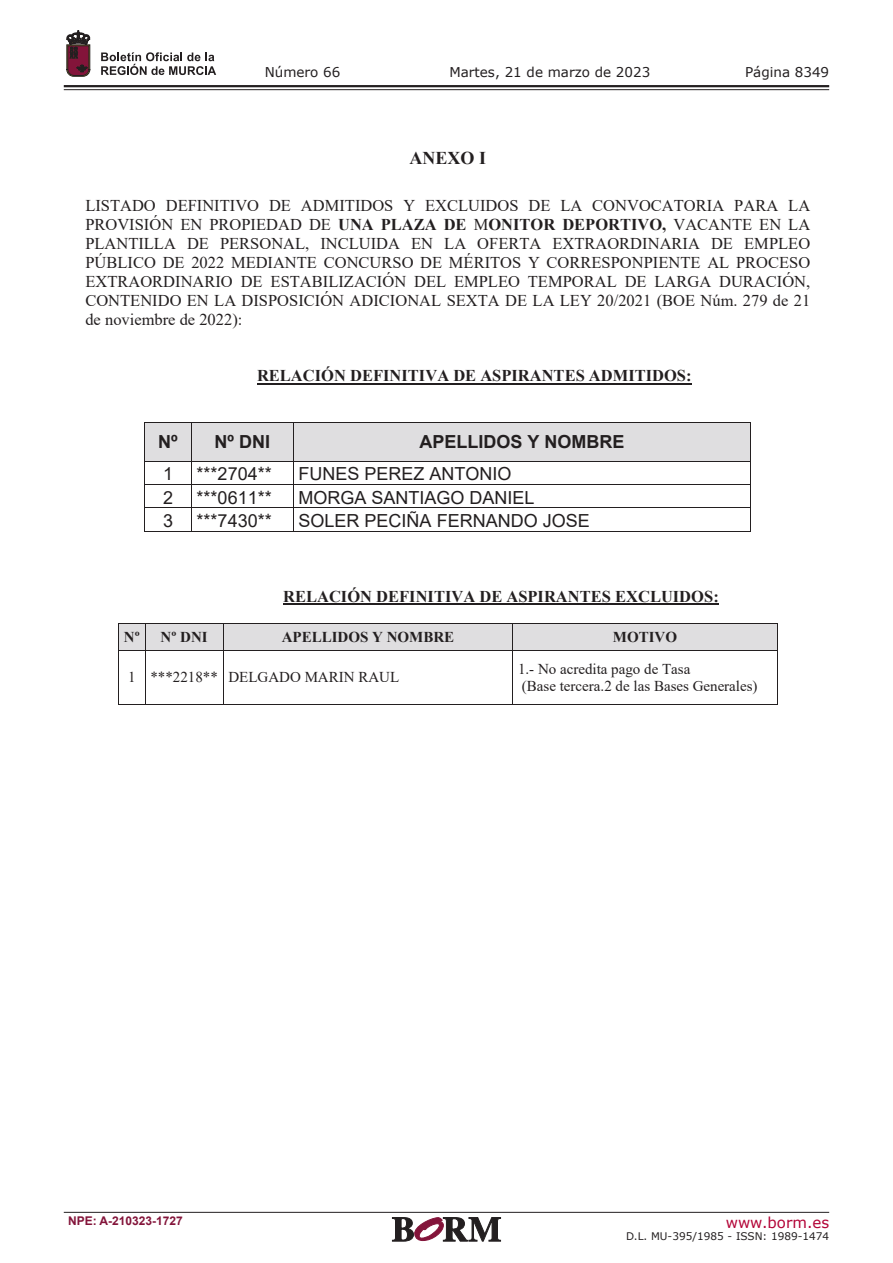
<style>
.page{position:relative;width:893px;height:1263px;background:#fff}
.page>*{position:absolute;margin:0;border:0;box-sizing:border-box;transform-origin:0 0}
.t1{font:18px "Arial";color:#231f20}
.t2{font:700 18px "Arial";color:#231f20}
.t3{font:700 18px "Times New Roman";color:#231f20}
.t4{font:16.5px/18.9px "Times New Roman";color:#231f20;text-align:justify}
.t5{font:700 16.5px "Times New Roman";color:#231f20}
.t6{font:15px/17.2px "Times New Roman";color:#231f20}
.t7{font:700 15px "Times New Roman";color:#231f20}
.t8{font:15px "Verdana";color:#b30437}
.t9{font:13.5px "Verdana";color:#231f20}
.t10{font:700 12px "Arial";color:#83143a}
.t11{font:10.5px "Verdana";color:#231f20}
.s1{font-weight:700}
</style>
<div class="page">
<hr style="left:64px;top:85px;width:765px;height:2px;background:#231f20">
<hr style="left:64px;top:89px;width:765px;height:1px;background:#231f20">
<svg style="left:101px;top:52px;width:115px;height:23px"></svg>
<svg style="left:67px;top:31px;width:23px;height:45px"></svg>
<hr style="left:64px;top:1212px;width:765px;height:1px;background:#231f20">
<svg style="left:392px;top:1217px;width:109px;height:24px"></svg>
<hr style="left:257px;top:383px;width:435px;height:1px;background:#231f20">
<div style="left:145px;top:423px;width:46px;height:38px;background:#dfdee0"></div>
<div style="left:191px;top:423px;width:102px;height:38px;background:#dfdee0"></div>
<div style="left:293px;top:423px;width:457px;height:38px;background:#dfdee0"></div>
<hr style="left:145px;top:422px;width:606px;height:1px;background:#231f20">
<hr style="left:145px;top:423px;width:1px;height:38px;background:#231f20">
<hr style="left:191px;top:423px;width:1px;height:38px;background:#231f20">
<hr style="left:293px;top:423px;width:1px;height:38px;background:#231f20">
<hr style="left:750px;top:423px;width:1px;height:38px;background:#231f20">
<hr style="left:145px;top:461px;width:606px;height:1px;background:#231f20">
<hr style="left:145px;top:484px;width:606px;height:1px;background:#231f20">
<hr style="left:145px;top:508px;width:606px;height:1px;background:#231f20">
<hr style="left:145px;top:531px;width:46px;height:1px;background:#231f20">
<svg style="left:191px;top:462px;width:1px;height:70px"></svg>
<hr style="left:192px;top:531px;width:101px;height:1px;background:#231f20">
<svg style="left:293px;top:462px;width:1px;height:70px"></svg>
<hr style="left:294px;top:531px;width:456px;height:1px;background:#231f20">
<svg style="left:750px;top:462px;width:1px;height:70px"></svg>
<hr style="left:283px;top:604px;width:436px;height:1px;background:#231f20">
<div style="left:119px;top:624px;width:26px;height:26px;background:#dfdee0"></div>
<div style="left:145px;top:624px;width:78px;height:26px;background:#dfdee0"></div>
<div style="left:224px;top:624px;width:288px;height:26px;background:#dfdee0"></div>
<div style="left:513px;top:624px;width:264px;height:26px;background:#dfdee0"></div>
<hr style="left:118px;top:623px;width:659px;height:1px;background:#231f20">
<svg style="left:118px;top:624px;width:1px;height:26px"></svg>
<svg style="left:145px;top:624px;width:1px;height:26px"></svg>
<svg style="left:223px;top:624px;width:1px;height:26px"></svg>
<svg style="left:512px;top:624px;width:1px;height:26px"></svg>
<svg style="left:777px;top:623px;width:1px;height:27px"></svg>
<hr style="left:118px;top:650px;width:659px;height:1px;background:#231f20">
<hr style="left:118px;top:651px;width:1px;height:54px;background:#231f20">
<svg style="left:119px;top:704px;width:26px;height:1px"></svg>
<hr style="left:145px;top:651px;width:1px;height:54px;background:#231f20">
<hr style="left:145px;top:704px;width:78px;height:1px;background:#231f20">
<hr style="left:223px;top:651px;width:1px;height:54px;background:#231f20">
<hr style="left:224px;top:704px;width:288px;height:1px;background:#231f20">
<hr style="left:512px;top:651px;width:1px;height:54px;background:#231f20">
<hr style="left:513px;top:704px;width:264px;height:1px;background:#231f20">
<hr style="left:777px;top:651px;width:1px;height:54px;background:#231f20">
<p class="t9" style="left:265px;top:62px;width:77px">Número 66</p>
<p class="t9" style="left:449px;top:62px;width:202px">Martes, 21 de marzo de 2023</p>
<p class="t9" style="left:745px;top:62px;width:86px">Página 8349</p>
<p class="t3" style="left:410px;top:145px;width:78px">ANEXO I</p>
<p class="t4" style="left:85px;top:196px;width:726px">LISTADO DEFINITIVO DE ADMITIDOS Y EXCLUIDOS DE LA CONVOCATORIA PARA LA PROVISIÓN EN PROPIEDAD DE <span class="s1">UNA PLAZA DE</span> M<span class="s1">ONITOR DEPORTIVO,</span> VACANTE EN LA PLANTILLA DE PERSONAL, INCLUIDA EN LA OFERTA EXTRAORDINARIA DE EMPLEO PÚBLICO DE 2022 MEDIANTE CONCURSO DE MÉRITOS Y CORRESPONPIENTE AL PROCESO EXTRAORDINARIO DE ESTABILIZACIÓN DEL EMPLEO TEMPORAL DE LARGA DURACIÓN, CONTENIDO EN LA DISPOSICIÓN ADICIONAL SEXTA DE LA LEY 20/2021 (BOE Núm. 279 de 21 de noviembre de 2022):</p>
<p class="t5" style="left:257px;top:364px;width:436px">RELACIÓN DEFINITIVA DE ASPIRANTES ADMITIDOS:</p>
<p class="t2" style="left:158px;top:429px;width:21px">Nº</p>
<p class="t2" style="left:215px;top:429px;width:57px">Nº DNI</p>
<p class="t2" style="left:420px;top:429px;width:206px">APELLIDOS Y NOMBRE</p>
<p class="t1" style="left:163px;top:462px;width:12px">1</p>
<p class="t1" style="left:197px;top:462px;width:77px">***2704**</p>
<p class="t1" style="left:299px;top:462px;width:215px">FUNES PEREZ ANTONIO</p>
<p class="t1" style="left:163px;top:485px;width:12px">2</p>
<p class="t1" style="left:197px;top:485px;width:77px">***0611**</p>
<p class="t1" style="left:299px;top:485px;width:237px">MORGA SANTIAGO DANIEL</p>
<p class="t1" style="left:163px;top:508px;width:12px">3</p>
<p class="t1" style="left:197px;top:508px;width:77px">***7430**</p>
<p class="t1" style="left:299px;top:508px;width:293px">SOLER PECIÑA FERNANDO JOSE</p>
<p class="t5" style="left:283px;top:584px;width:437px">RELACIÓN DEFINITIVA DE ASPIRANTES EXCLUIDOS:</p>
<p class="t7" style="left:124px;top:626px;width:17px">Nº</p>
<p class="t7" style="left:161px;top:626px;width:49px">Nº DNI</p>
<p class="t7" style="left:282px;top:626px;width:174px">APELLIDOS Y NOMBRE</p>
<p class="t7" style="left:613px;top:626px;width:66px">MOTIVO</p>
<p class="t6" style="left:128px;top:668px;width:273px">1 ***2218** DELGADO MARIN RAUL</p>
<p class="t6" style="left:518px;top:660px;width:241px">1.- No acredita pago de Tasa<br>(Base tercera.2 de las Bases Generales)</p>
<p class="t10" style="left:68px;top:1212px;width:116px">NPE: A-210323-1727</p>
<p class="t8" style="left:726px;top:1212px;width:105px">www.borm.es</p>
<p class="t11" style="left:626px;top:1229px;width:205px">D.L. MU-395/1985 - ISSN: 1989-1474</p>
</div>
